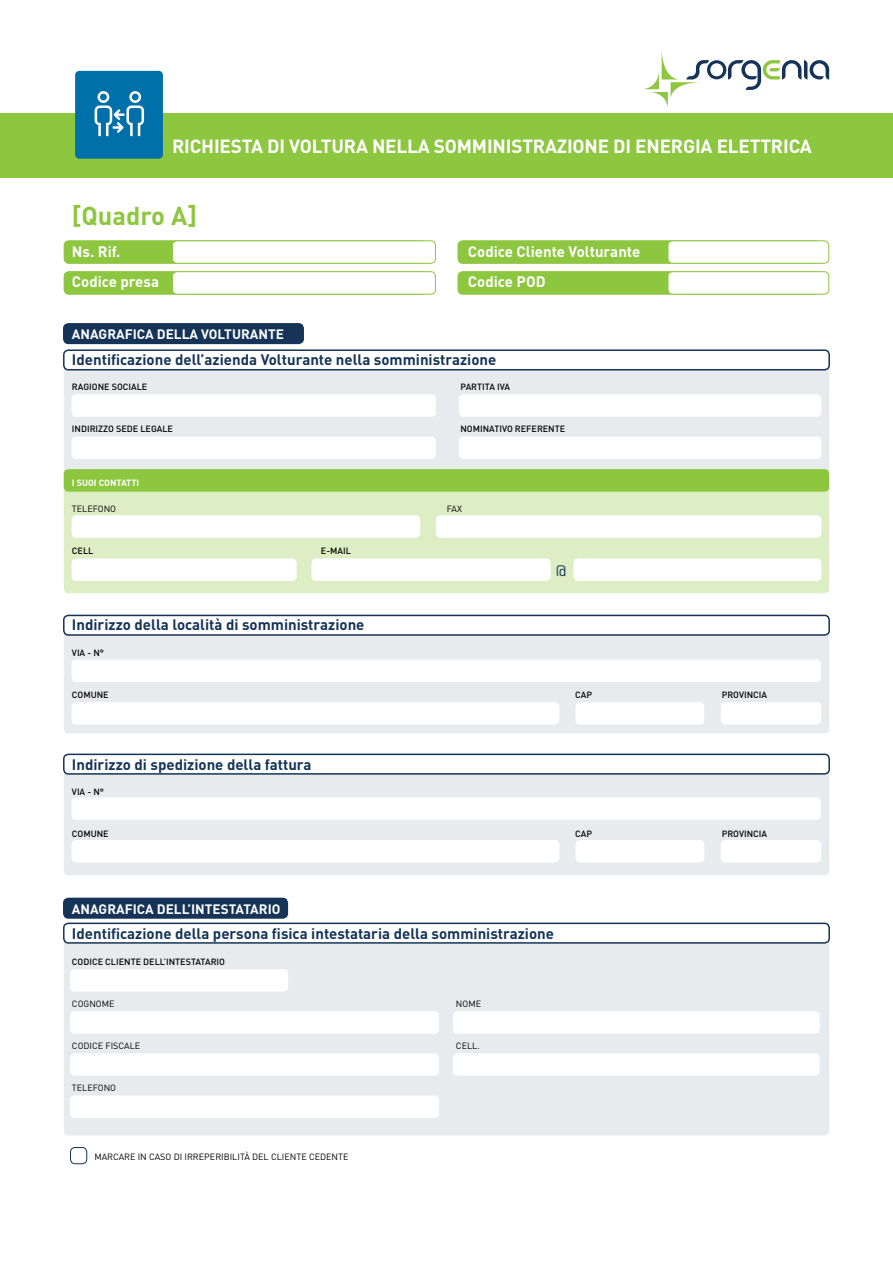
<style>
.page{position:relative;width:893px;height:1263px;background:#fff}
.page>*{position:absolute;margin:0;border:0;box-sizing:border-box;transform-origin:0 0}
.t1{font:700 25.5px "DIN";color:#8dc63f}
.t2{font:700 18.9px "DIN";letter-spacing:-.01em;color:#fff}
.t3{font:700 15px "DIN";color:#153458}
.t4{font:700 15px "DIN";color:#fff}
.t5{font:15px "DIN";color:#153458}
.t6{font:700 13.5px "DIN";color:#fff}
.t7{font:500 9px "DIN";color:#000}
.t8{font:9px "DIN";color:#000}
.t9{font:700 9px "DIN";color:#fff}
</style>
<div class="page">
<div style="left:64px;top:922px;width:765px;height:213px;background:#e8ebee;border-radius:5px"></div>
<div style="left:64px;top:923px;width:765px;height:20px;background:#fff;border-radius:5px"></div>
<div style="left:63px;top:922px;width:767px;height:22px;border:2px solid #153458;border-radius:5px"></div>
<div style="left:64px;top:898px;width:223px;height:20px;background:#153458;border-radius:5px"></div>
<div style="left:63px;top:898px;width:225px;height:21px;border:2px solid #153458;border-radius:5px"></div>
<div style="left:64px;top:350px;width:765px;height:147px;background:#e8ebee;border-radius:5px"></div>
<div style="left:64px;top:469px;width:765px;height:124px;background:#ddeec5;border-radius:5px"></div>
<div style="left:64px;top:469px;width:765px;height:23px;background:#8dc63f;border-radius:5px"></div>
<div style="left:64px;top:760px;width:765px;height:115px;background:#e8ebee;border-radius:5px"></div>
<div style="left:72px;top:797px;width:749px;height:23px;background:#fff;border-radius:5px"></div>
<div style="left:72px;top:840px;width:487px;height:22px;background:#fff;border-radius:5px"></div>
<div style="left:64px;top:615px;width:765px;height:118px;background:#e8ebee;border-radius:5px"></div>
<div style="left:64px;top:754px;width:765px;height:20px;background:#fff;border-radius:5px"></div>
<div style="left:63px;top:754px;width:767px;height:21px;border:2px solid #153458;border-radius:5px"></div>
<div style="left:64px;top:615px;width:765px;height:20px;background:#fff;border-radius:5px"></div>
<div style="left:63px;top:615px;width:767px;height:21px;border:2px solid #153458;border-radius:5px"></div>
<div style="left:64px;top:241px;width:362px;height:22px;background:#8dc63f;border-radius:5px"></div>
<div style="left:64px;top:240px;width:362px;height:24px;border:1px solid #8dc63f;border-radius:5px"></div>
<div style="left:64px;top:272px;width:362px;height:22px;background:#8dc63f;border-radius:5px"></div>
<div style="left:64px;top:271px;width:362px;height:24px;border:1px solid #8dc63f;border-radius:5px"></div>
<div style="left:172px;top:241px;width:263px;height:22px;background:#fff;border-radius:5px"></div>
<div style="left:172px;top:240px;width:264px;height:24px;border:1px solid #8dc63f;border-radius:5px"></div>
<div style="left:172px;top:272px;width:263px;height:22px;background:#fff;border-radius:5px"></div>
<div style="left:172px;top:271px;width:264px;height:24px;border:1px solid #8dc63f;border-radius:5px"></div>
<div style="left:72px;top:659px;width:749px;height:23px;background:#fff;border-radius:5px"></div>
<div style="left:72px;top:702px;width:487px;height:22px;background:#fff;border-radius:5px"></div>
<div style="left:575px;top:702px;width:129px;height:22px;background:#fff;border-radius:5px"></div>
<div style="left:721px;top:702px;width:100px;height:22px;background:#fff;border-radius:5px"></div>
<div style="left:64px;top:324px;width:239px;height:19px;background:#153458;border-radius:5px"></div>
<div style="left:63px;top:323px;width:241px;height:21px;border:2px solid #153458;border-radius:5px"></div>
<div style="left:64px;top:350px;width:765px;height:20px;background:#fff;border-radius:5px"></div>
<div style="left:63px;top:349px;width:767px;height:21px;border:2px solid #153458;border-radius:5px"></div>
<div style="left:0;top:113px;width:893px;height:64px;background:#8dc63f"></div>
<div style="left:75px;top:71px;width:88px;height:88px;background:#0070ab;border-radius:4px"></div>
<svg style="left:644px;top:51px;width:185px;height:57px"></svg>
<svg style="left:95px;top:91px;width:49px;height:45px"></svg>
<div style="left:458px;top:241px;width:362px;height:22px;background:#8dc63f;border-radius:5px"></div>
<div style="left:458px;top:240px;width:362px;height:24px;border:1px solid #8dc63f;border-radius:5px"></div>
<div style="left:458px;top:272px;width:362px;height:22px;background:#8dc63f;border-radius:5px"></div>
<div style="left:458px;top:271px;width:362px;height:24px;border:1px solid #8dc63f;border-radius:5px"></div>
<div style="left:668px;top:241px;width:161px;height:22px;background:#fff;border-radius:5px"></div>
<div style="left:668px;top:240px;width:161px;height:24px;border:1px solid #8dc63f;border-radius:5px"></div>
<div style="left:668px;top:272px;width:161px;height:22px;background:#fff;border-radius:5px"></div>
<div style="left:668px;top:271px;width:161px;height:24px;border:1px solid #8dc63f;border-radius:5px"></div>
<div style="left:72px;top:515px;width:348px;height:23px;background:#fff;border-radius:5px"></div>
<div style="left:436px;top:515px;width:385px;height:23px;background:#fff;border-radius:5px"></div>
<div style="left:72px;top:558px;width:225px;height:23px;background:#fff;border-radius:5px"></div>
<div style="left:311px;top:558px;width:240px;height:23px;background:#fff;border-radius:5px"></div>
<div style="left:573px;top:558px;width:248px;height:23px;background:#fff;border-radius:5px"></div>
<div style="left:575px;top:840px;width:129px;height:22px;background:#fff;border-radius:5px"></div>
<div style="left:721px;top:840px;width:100px;height:22px;background:#fff;border-radius:5px"></div>
<div style="left:72px;top:394px;width:364px;height:23px;background:#fff;border-radius:5px"></div>
<div style="left:459px;top:394px;width:362px;height:23px;background:#fff;border-radius:5px"></div>
<div style="left:70px;top:969px;width:218px;height:22px;background:#fff;border-radius:5px"></div>
<div style="left:70px;top:1011px;width:369px;height:23px;background:#fff;border-radius:5px"></div>
<div style="left:70px;top:1095px;width:369px;height:23px;background:#fff;border-radius:5px"></div>
<div style="left:453px;top:1011px;width:367px;height:23px;background:#fff;border-radius:5px"></div>
<div style="left:70px;top:1147px;width:17px;height:17px;border:1px solid #153458;border-radius:5px"></div>
<div style="left:72px;top:436px;width:364px;height:23px;background:#fff;border-radius:5px"></div>
<div style="left:459px;top:436px;width:362px;height:23px;background:#fff;border-radius:5px"></div>
<div style="left:70px;top:1053px;width:369px;height:23px;background:#fff;border-radius:5px"></div>
<div style="left:453px;top:1053px;width:367px;height:23px;background:#fff;border-radius:5px"></div>
<p class="t2" style="left:172px;top:134px;width:641px">RICHIESTA DI VOLTURA NELLA SOMMINISTRAZIONE DI ENERGIA ELETTRICA</p>
<h1 class="t1" style="left:72px;top:199px;width:127px">[Quadro A]</h1>
<p class="t4" style="left:72px;top:241px;width:50px">Ns. Rif.</p>
<p class="t4" style="left:468px;top:241px;width:174px">Codice Cliente Volturante</p>
<p class="t4" style="left:72px;top:271px;width:89px">Codice presa</p>
<p class="t4" style="left:468px;top:271px;width:79px">Codice POD</p>
<p class="t6" style="left:72px;top:325px;width:214px">ANAGRAFICA DELLA VOLTURANTE</p>
<p class="t3" style="left:72px;top:349px;width:426px">Identificazione dell’azienda Volturante nella somministrazione</p>
<p class="t7" style="left:72px;top:381px;width:77px">RAGIONE SOCIALE</p>
<p class="t7" style="left:460px;top:381px;width:51px">PARTITA IVA</p>
<p class="t7" style="left:72px;top:423px;width:103px">INDIRIZZO SEDE LEGALE</p>
<p class="t7" style="left:460px;top:423px;width:106px">NOMINATIVO REFERENTE</p>
<p class="t9" style="left:72px;top:477px;width:69px">I SUOI CONTATTI</p>
<p class="t8" style="left:72px;top:503px;width:46px">TELEFONO</p>
<p class="t8" style="left:447px;top:503px;width:17px">FAX</p>
<p class="t7" style="left:72px;top:545px;width:23px">CELL</p>
<p class="t7" style="left:321px;top:545px;width:32px">E-MAIL</p>
<p class="t5" style="left:556px;top:561px;width:12px">@</p>
<p class="t3" style="left:72px;top:615px;width:294px">Indirizzo della località di somministrazione</p>
<p class="t7" style="left:72px;top:647px;width:34px">VIA - N°</p>
<p class="t7" style="left:72px;top:689px;width:38px">COMUNE</p>
<p class="t7" style="left:575px;top:689px;width:18px">CAP</p>
<p class="t7" style="left:722px;top:689px;width:47px">PROVINCIA</p>
<p class="t3" style="left:72px;top:754px;width:241px">Indirizzo di spedizione della fattura</p>
<p class="t7" style="left:72px;top:786px;width:34px">VIA - N°</p>
<p class="t7" style="left:72px;top:828px;width:38px">COMUNE</p>
<p class="t7" style="left:575px;top:828px;width:18px">CAP</p>
<p class="t7" style="left:722px;top:828px;width:47px">PROVINCIA</p>
<p class="t6" style="left:72px;top:900px;width:210px">ANAGRAFICA DELL’INTESTATARIO</p>
<p class="t3" style="left:72px;top:924px;width:484px">Identificazione della persona fisica intestataria della somministrazione</p>
<p class="t7" style="left:72px;top:956px;width:155px">CODICE CLIENTE DELL’INTESTATARIO</p>
<p class="t8" style="left:72px;top:998px;width:44px">COGNOME</p>
<p class="t8" style="left:456px;top:998px;width:27px">NOME</p>
<p class="t8" style="left:72px;top:1040px;width:70px">CODICE FISCALE</p>
<p class="t8" style="left:456px;top:1040px;width:25px">CELL.</p>
<p class="t8" style="left:72px;top:1082px;width:46px">TELEFONO</p>
<p class="t8" style="left:94px;top:1151px;width:256px">MARCARE IN CASO DI IRREPERIBILITÀ DEL CLIENTE CEDENTE</p>
</div>
